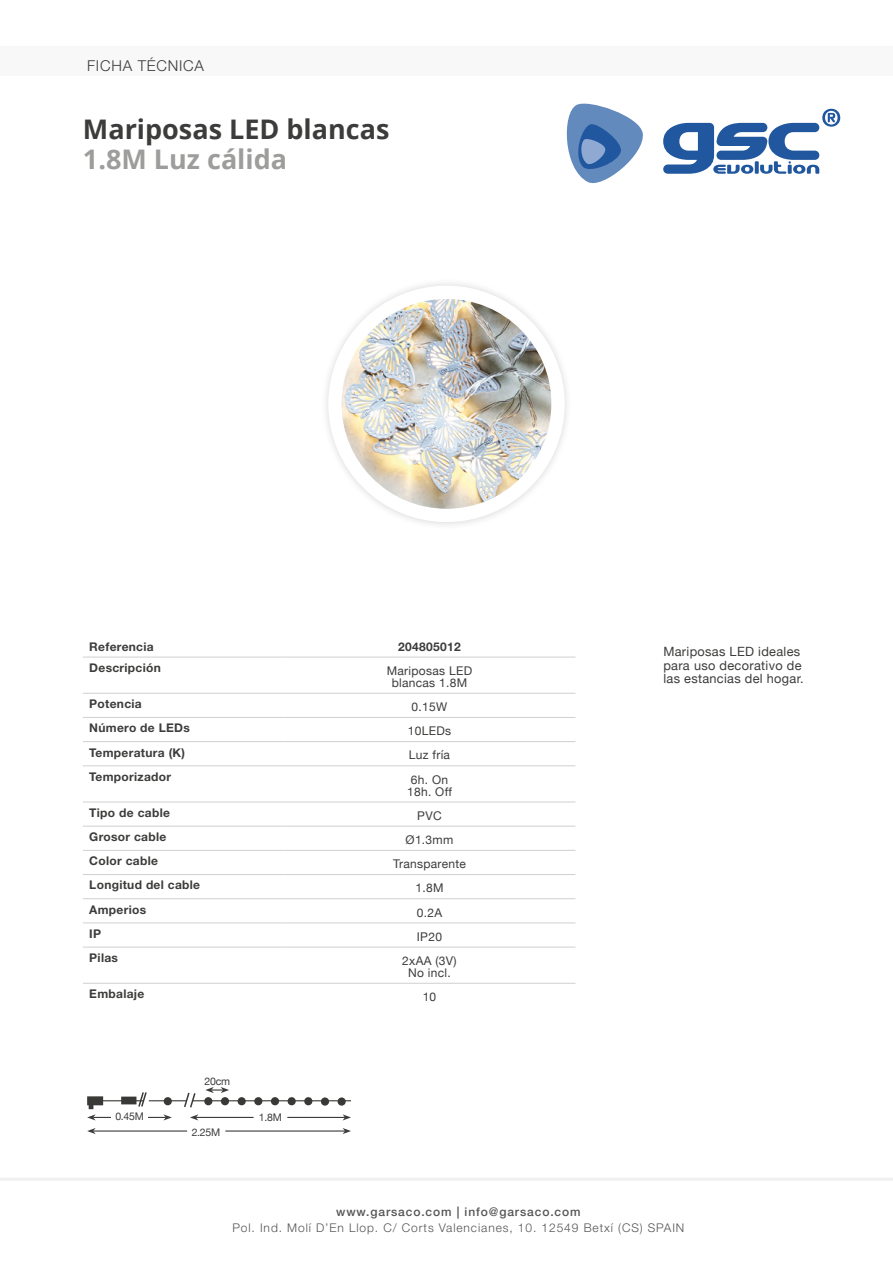
<style>
.page{position:relative;width:893px;height:1263px;background:#fff}
.page>*{position:absolute;margin:0;border:0;box-sizing:border-box;transform-origin:0 0}
.t1{font:700 27px "Open Sans";color:#3c3c3b}
.t2{font:700 27px "Open Sans";color:#9d9d9c}
.t3{font:300 15px "Helvetica Neue";letter-spacing:.05em;color:#3c3c3b}
.t4{font:12.75px/13.5px "Helvetica Neue";letter-spacing:.025em;color:#3c3c3b}
.t5{font:700 12px "Helvetica Neue LT Std";letter-spacing:.025em;color:#3c3c3b}
.t6{font:12px/12px "Helvetica Neue";letter-spacing:.025em;color:#3c3c3b;text-align:center}
.t7{font:300 12px "Helvetica Neue";letter-spacing:.075em;color:#565555}
.t8{font:500 12px "Helvetica Neue";letter-spacing:.075em;color:#565555}
.t9{font:10.5px "Helvetica Neue";letter-spacing:-.025em;color:#3c3c3b}
</style>
<div class="page">
<svg style="left:663px;top:109px;width:177px;height:65px"></svg>
<svg style="left:566px;top:103px;width:77px;height:81px"></svg>
<hr style="left:0;top:1178px;width:893px;height:3px;background:#f0f0f0">
<div style="left:0;top:47px;width:893px;height:29px;background:#f8f8f8"></div>
<hr style="left:83px;top:717px;width:200px;height:1px;background:#d0d0d0">
<hr style="left:283px;top:717px;width:292px;height:1px;background:#d0d0d0">
<hr style="left:83px;top:741px;width:200px;height:1px;background:#d0d0d0">
<hr style="left:283px;top:741px;width:292px;height:1px;background:#d0d0d0">
<hr style="left:83px;top:765px;width:200px;height:1px;background:#d0d0d0">
<hr style="left:283px;top:765px;width:292px;height:1px;background:#d0d0d0">
<hr style="left:83px;top:802px;width:200px;height:1px;background:#d0d0d0">
<hr style="left:283px;top:802px;width:292px;height:1px;background:#d0d0d0">
<hr style="left:83px;top:826px;width:200px;height:1px;background:#d0d0d0">
<hr style="left:283px;top:826px;width:292px;height:1px;background:#d0d0d0">
<hr style="left:83px;top:850px;width:200px;height:1px;background:#d0d0d0">
<hr style="left:283px;top:850px;width:292px;height:1px;background:#d0d0d0">
<hr style="left:83px;top:874px;width:200px;height:1px;background:#d0d0d0">
<hr style="left:283px;top:874px;width:292px;height:1px;background:#d0d0d0">
<hr style="left:83px;top:898px;width:200px;height:1px;background:#d0d0d0">
<hr style="left:283px;top:898px;width:292px;height:1px;background:#d0d0d0">
<hr style="left:83px;top:922px;width:200px;height:1px;background:#d0d0d0">
<hr style="left:283px;top:922px;width:292px;height:1px;background:#d0d0d0">
<hr style="left:83px;top:947px;width:200px;height:1px;background:#d0d0d0">
<hr style="left:283px;top:947px;width:292px;height:1px;background:#d0d0d0">
<hr style="left:83px;top:983px;width:200px;height:1px;background:#d0d0d0">
<hr style="left:283px;top:983px;width:292px;height:1px;background:#d0d0d0">
<hr style="left:83px;top:657px;width:200px;height:1px;background:#d0d0d0">
<hr style="left:283px;top:657px;width:292px;height:1px;background:#d0d0d0">
<hr style="left:83px;top:693px;width:200px;height:1px;background:#d0d0d0">
<hr style="left:283px;top:693px;width:292px;height:1px;background:#d0d0d0">
<div style="left:320px;top:278px;width:253px;height:252px;background:#000;opacity:.15"></div>
<div style="left:328px;top:286px;width:237px;height:236px;background:#fff;border-radius:50%"></div>
<img style="left:342px;top:299px;width:209px;height:210px;border-radius:105px">
<hr style="left:91px;top:1100px;width:53px;height:1px;background:#393938">
<hr style="left:149px;top:1100px;width:38px;height:1px;background:#393938">
<hr style="left:193px;top:1100px;width:158px;height:1px;background:#393938">
<svg style="left:137px;top:1092px;width:10px;height:15px"></svg>
<div style="left:164px;top:1098px;width:7px;height:6px;background:#393938;border-radius:50%"></div>
<div style="left:164px;top:1097px;width:8px;height:8px;border:2px solid #393938;border-radius:50%"></div>
<div style="left:204px;top:1097px;width:8px;height:8px;border:2px solid #393938;border-radius:50%"></div>
<div style="left:221px;top:1097px;width:8px;height:8px;border:2px solid #393938;border-radius:50%"></div>
<div style="left:238px;top:1098px;width:7px;height:6px;background:#393938;border-radius:50%"></div>
<div style="left:238px;top:1097px;width:8px;height:8px;border:2px solid #393938;border-radius:50%"></div>
<div style="left:255px;top:1098px;width:7px;height:6px;background:#393938;border-radius:50%"></div>
<div style="left:254px;top:1097px;width:8px;height:8px;border:2px solid #393938;border-radius:50%"></div>
<div style="left:271px;top:1097px;width:8px;height:8px;border:2px solid #393938;border-radius:50%"></div>
<div style="left:288px;top:1098px;width:7px;height:6px;background:#393938;border-radius:50%"></div>
<div style="left:288px;top:1097px;width:8px;height:8px;border:2px solid #393938;border-radius:50%"></div>
<div style="left:305px;top:1098px;width:7px;height:6px;background:#393938;border-radius:50%"></div>
<div style="left:304px;top:1097px;width:8px;height:8px;border:2px solid #393938;border-radius:50%"></div>
<div style="left:322px;top:1098px;width:6px;height:7px;background:#393938;border-radius:50%"></div>
<div style="left:321px;top:1097px;width:8px;height:9px;border:2px solid #393938;border-radius:50%"></div>
<div style="left:338px;top:1098px;width:7px;height:7px;background:#393938;border-radius:50%"></div>
<div style="left:338px;top:1097px;width:8px;height:9px;border:2px solid #393938;border-radius:50%"></div>
<div style="left:87px;top:1096px;width:16px;height:9px;background:#393938;border:2px solid #393938"></div>
<hr style="left:225px;top:1130px;width:120px;height:1px;background:#3c3c3b">
<svg style="left:343px;top:1128px;width:8px;height:6px"></svg>
<hr style="left:93px;top:1130px;width:94px;height:1px;background:#3c3c3b">
<svg style="left:87px;top:1128px;width:9px;height:6px"></svg>
<svg style="left:205px;top:1087px;width:24px;height:17px"></svg>
<hr style="left:287px;top:1117px;width:58px;height:1px;background:#3c3c3b">
<svg style="left:343px;top:1114px;width:8px;height:6px"></svg>
<hr style="left:196px;top:1117px;width:58px;height:1px;background:#3c3c3b">
<svg style="left:183px;top:1092px;width:15px;height:28px"></svg>
<svg style="left:87px;top:1114px;width:24px;height:6px"></svg>
<svg style="left:148px;top:1114px;width:24px;height:6px"></svg>
<svg style="left:121px;top:1096px;width:15px;height:8px"></svg>
<hr style="left:89px;top:1099px;width:4px;height:10px;background:#393938">
<p class="t3" style="left:87px;top:53px;width:118px">FICHA TÉCNICA</p>
<h1 class="t1" style="left:83px;top:110px;width:308px">Mariposas LED blancas</h1>
<h1 class="t2" style="left:83px;top:140px;width:206px">1.8M Luz cálida</h1>
<p class="t5" style="left:89px;top:639px;width:66px">Referencia</p>
<p class="t5" style="left:398px;top:639px;width:64px">204805012</p>
<p class="t5" style="left:89px;top:660px;width:73px">Descripción</p>
<p class="t6" style="left:387px;top:664px;width:87px">Mariposas LED blancas 1.8M</p>
<p class="t5" style="left:89px;top:696px;width:54px">Potencia</p>
<p class="t6" style="left:412px;top:701px;width:37px">0.15W</p>
<p class="t5" style="left:89px;top:721px;width:102px">Número de LEDs</p>
<p class="t6" style="left:408px;top:725px;width:45px">10LEDs</p>
<p class="t5" style="left:89px;top:745px;width:97px">Temperatura (K)</p>
<p class="t6" style="left:409px;top:749px;width:43px">Luz fría</p>
<p class="t5" style="left:89px;top:769px;width:83px">Temporizador</p>
<p class="t6" style="left:407px;top:773px;width:46px">6h. On<br>18h. Off</p>
<p class="t5" style="left:89px;top:805px;width:82px">Tipo de cable</p>
<p class="t6" style="left:417px;top:809px;width:26px">PVC</p>
<p class="t5" style="left:89px;top:829px;width:79px">Grosor cable</p>
<p class="t6" style="left:406px;top:833px;width:49px">Ø1.3mm</p>
<p class="t5" style="left:89px;top:853px;width:70px">Color cable</p>
<p class="t6" style="left:393px;top:858px;width:74px">Transparente</p>
<p class="t5" style="left:89px;top:878px;width:112px">Longitud del cable</p>
<p class="t6" style="left:415px;top:882px;width:30px">1.8M</p>
<p class="t5" style="left:89px;top:902px;width:58px">Amperios</p>
<p class="t6" style="left:417px;top:906px;width:27px">0.2A</p>
<p class="t5" style="left:89px;top:926px;width:13px">IP</p>
<p class="t6" style="left:417px;top:930px;width:27px">IP20</p>
<p class="t5" style="left:89px;top:950px;width:30px">Pilas</p>
<p class="t6" style="left:402px;top:954px;width:56px">2xAA (3V)<br>No incl.</p>
<p class="t5" style="left:89px;top:986px;width:57px">Embalaje</p>
<p class="t6" style="left:423px;top:991px;width:15px">10</p>
<p class="t9" style="left:205px;top:1075px;width:27px">20cm</p>
<p class="t9" style="left:115px;top:1110px;width:30px">0.45M</p>
<p class="t9" style="left:259px;top:1111px;width:24px">1.8M</p>
<p class="t9" style="left:192px;top:1125px;width:30px">2.25M</p>
<p class="t4" style="left:663px;top:645px;width:142px">Mariposas LED ideales para uso decorativo de las estancias del hogar.</p>
<p class="t8" style="left:336px;top:1202px;width:246px">www.garsaco.com | info@garsaco.com</p>
<p class="t7" style="left:232px;top:1218px;width:453px">Pol. Ind. Molí D’En Llop. C/ Corts Valencianes, 10. 12549 Betxí (CS) SPAIN</p>
</div>
